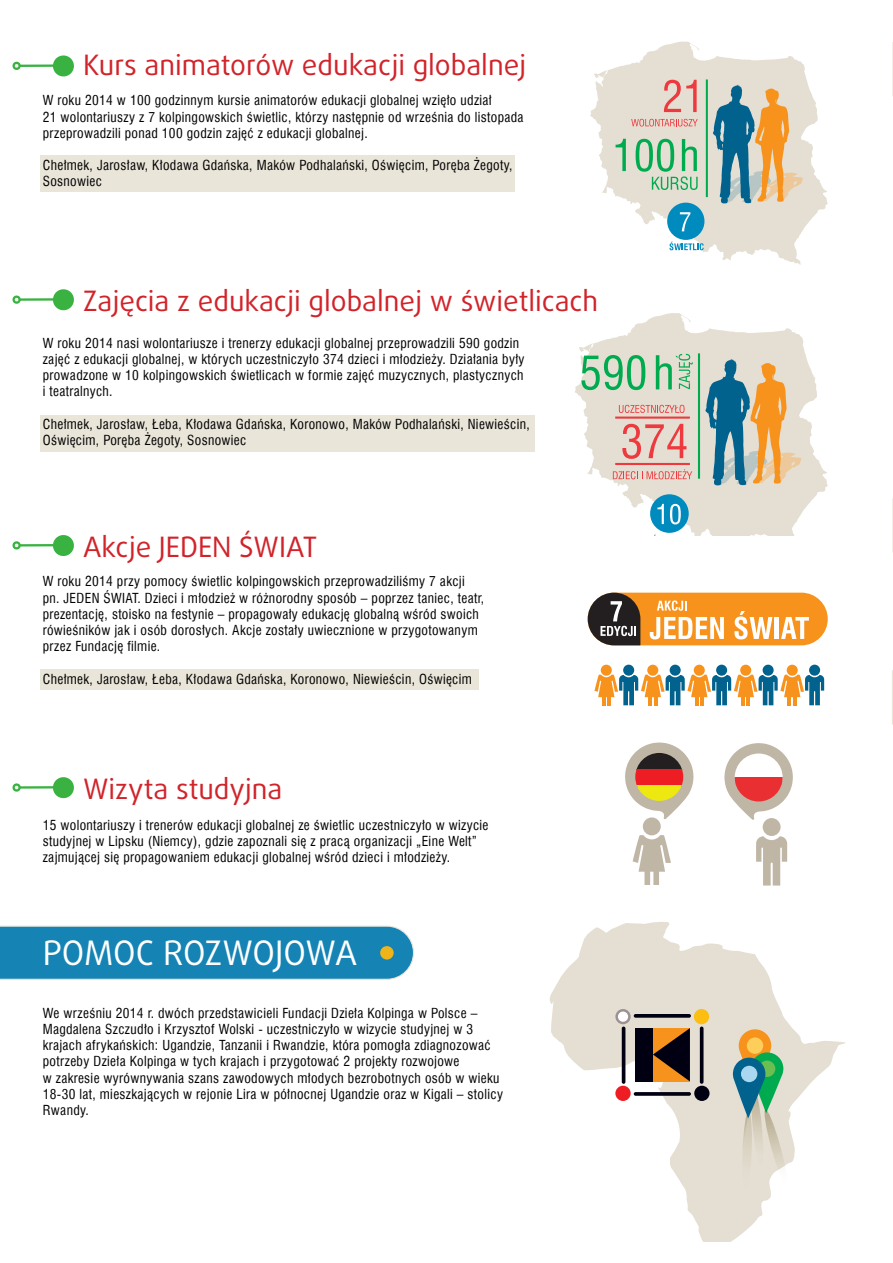
<style>
.page{position:relative;width:893px;height:1263px;background:#fff}
.page>*{position:absolute;margin:0;border:0;box-sizing:border-box;transform-origin:0 0}
.t1{font:33.75px "Daxline Pro";letter-spacing:-.01em;color:#fff}
.t2{font:28.2px "Daxline Pro";color:#d1232a}
.t3{font:13.5px/16.2px "Swis 721 Cn EU";letter-spacing:.025em;color:#000}
</style>
<div class="page">
<svg style="left:590px;top:41px;width:238px;height:224px;fill:#e4dfd2"></svg>
<svg style="left:594px;top:70px;width:14px;height:8px"></svg>
<svg style="left:713px;top:84px;width:90px;height:119px"></svg>
<svg style="left:664px;top:80px;width:33px;height:32px"></svg>
<svg style="left:631px;top:119px;width:67px;height:7px"></svg>
<svg style="left:616px;top:139px;width:10px;height:32px"></svg>
<svg style="left:636px;top:139px;width:62px;height:51px"></svg>
<hr style="left:706px;top:79px;width:2px;height:118px;background:#00ab4f">
<svg style="left:669px;top:242px;width:35px;height:8px"></svg>
<div style="left:667px;top:203px;width:37px;height:37px;background:#008bbe;border-radius:50%"></div>
<svg style="left:680px;top:212px;width:10px;height:19px"></svg>
<svg style="left:575px;top:313px;width:253px;height:222px;fill:#e4dfd2"></svg>
<svg style="left:705px;top:359px;width:96px;height:126px"></svg>
<svg style="left:622px;top:424px;width:64px;height:35px"></svg>
<svg style="left:619px;top:405px;width:65px;height:8px"></svg>
<svg style="left:613px;top:469px;width:79px;height:10px"></svg>
<svg style="left:579px;top:343px;width:66px;height:47px"></svg>
<svg style="left:656px;top:354px;width:37px;height:35px"></svg>
<hr style="left:698px;top:353px;width:2px;height:126px;background:#00ab4f">
<hr style="left:615px;top:416px;width:75px;height:3px;background:#ee393e">
<hr style="left:615px;top:463px;width:75px;height:2px;background:#ee393e">
<div style="left:650px;top:494px;width:39px;height:39px;background:#008bbe;border-radius:50%"></div>
<svg style="left:657px;top:504px;width:7px;height:20px"></svg>
<svg style="left:670px;top:504px;width:11px;height:20px"></svg>
<svg style="left:0;top:925px;width:414px;height:55px"></svg>
<div style="left:380px;top:946px;width:14px;height:13px;background:#efb419;border-radius:7px"></div>
<div style="left:40px;top:415px;width:495px;height:36px;background:#e9e5d9"></div>
<div style="left:40px;top:155px;width:474px;height:36px;background:#e9e5d9"></div>
<div style="left:40px;top:669px;width:439px;height:21px;background:#e9e5d9"></div>
<div style="left:623px;top:665px;width:11px;height:11px;background:#01628e;border-radius:50%"></div>
<div style="left:601px;top:665px;width:11px;height:11px;background:#f7931d;border-radius:50%"></div>
<div style="left:670px;top:665px;width:11px;height:11px;background:#01628e;border-radius:50%"></div>
<div style="left:647px;top:665px;width:11px;height:11px;background:#f7931d;border-radius:50%"></div>
<div style="left:716px;top:665px;width:11px;height:11px;background:#01628e;border-radius:50%"></div>
<div style="left:694px;top:665px;width:11px;height:11px;background:#f7931d;border-radius:50%"></div>
<div style="left:763px;top:665px;width:11px;height:11px;background:#01628e;border-radius:50%"></div>
<div style="left:740px;top:665px;width:11px;height:11px;background:#f7931d;border-radius:50%"></div>
<div style="left:809px;top:665px;width:11px;height:11px;background:#01628e;border-radius:50%"></div>
<svg style="left:594px;top:675px;width:230px;height:30px"></svg>
<div style="left:787px;top:665px;width:11px;height:11px;background:#f7931d;border-radius:50%"></div>
<hr style="left:793px;top:691px;width:4px;height:14px;background:#f7931d">
<hr style="left:788px;top:691px;width:3px;height:14px;background:#f7931d">
<div style="left:588px;top:593px;width:240px;height:52px;background:#f7931d;border-radius:26px"></div>
<svg style="left:588px;top:593px;width:52px;height:52px"></svg>
<svg style="left:657px;top:600px;width:30px;height:11px"></svg>
<svg style="left:650px;top:617px;width:74px;height:22px"></svg>
<svg style="left:734px;top:611px;width:38px;height:28px"></svg>
<hr style="left:775px;top:617px;width:4px;height:22px;background:#fff">
<svg style="left:781px;top:617px;width:28px;height:22px"></svg>
<svg style="left:633px;top:835px;width:38px;height:50px"></svg>
<div style="left:643px;top:817px;width:18px;height:18px;background:#c0b6a6;border-radius:50%"></div>
<svg style="left:625px;top:742px;width:68px;height:78px"></svg>
<div style="left:763px;top:818px;width:18px;height:18px;background:#c0b6a6;border-radius:50%"></div>
<svg style="left:756px;top:836px;width:31px;height:49px"></svg>
<svg style="left:724px;top:743px;width:69px;height:77px"></svg>
<svg style="left:635px;top:753px;width:48px;height:16px"></svg>
<div style="left:635px;top:769px;width:48px;height:17px;background:#ee1d23"></div>
<svg style="left:635px;top:785px;width:48px;height:16px"></svg>
<svg style="left:735px;top:753px;width:48px;height:24px"></svg>
<svg style="left:735px;top:777px;width:48px;height:24px"></svg>
<svg style="left:549px;top:922px;width:297px;height:320px"></svg>
<svg style="left:733px;top:1029px;width:54px;height:161px"></svg>
<div style="left:741px;top:1066px;width:16px;height:16px;background:#a8d7ef;border-radius:50%"></div>
<svg style="left:615px;top:1009px;width:16px;height:15px"></svg>
<div style="left:694px;top:1009px;width:15px;height:15px;background:#fdbe12;border-radius:50%"></div>
<div style="left:615px;top:1086px;width:16px;height:15px;background:#ee1d23;border-radius:50%"></div>
<div style="left:694px;top:1086px;width:15px;height:15px;background:#000012;border-radius:50%"></div>
<svg style="left:634px;top:1092px;width:57px;height:4px"></svg>
<div style="left:635px;top:1028px;width:18px;height:53px;background:#000012"></div>
<svg style="left:653px;top:1028px;width:37px;height:53px"></svg>
<svg style="left:634px;top:1014px;width:57px;height:4px"></svg>
<hr style="left:700px;top:1026px;width:3px;height:58px;background:#000012;border-radius:2px">
<hr style="left:622px;top:1026px;width:3px;height:58px;background:#000012;border-radius:2px">
<hr style="left:17px;top:64px;width:46px;height:3px;background:#39b241">
<svg style="left:12px;top:61px;width:9px;height:9px"></svg>
<svg style="left:52px;top:55px;width:22px;height:22px"></svg>
<hr style="left:17px;top:298px;width:46px;height:3px;background:#39b241">
<svg style="left:12px;top:295px;width:9px;height:9px"></svg>
<svg style="left:52px;top:289px;width:22px;height:22px"></svg>
<hr style="left:17px;top:544px;width:46px;height:2px;background:#39b241">
<svg style="left:12px;top:541px;width:9px;height:9px"></svg>
<svg style="left:52px;top:535px;width:22px;height:21px"></svg>
<hr style="left:17px;top:786px;width:46px;height:3px;background:#39b241">
<svg style="left:12px;top:783px;width:9px;height:9px"></svg>
<svg style="left:52px;top:777px;width:22px;height:22px"></svg>
<svg style="left:892px;top:42px;width:1px;height:54px"></svg>
<svg style="left:892px;top:498px;width:1px;height:54px"></svg>
<svg style="left:892px;top:670px;width:1px;height:55px"></svg>
<p class="t2" style="left:83px;top:46px;width:445px">Kurs animatorów edukacji globalnej</p>
<p class="t3" style="left:43px;top:92px;width:450px">W roku 2014 w 100 godzinnym kursie animatorów edukacji globalnej wzięło udział</p>
<p class="t3" style="left:43px;top:108px;width:482px">21 wolontariuszy z 7 kolpingowskich świetlic, którzy następnie od września do listopada przeprowadzili ponad 100 godzin zajęć z edukacji globalnej.</p>
<p class="t3" style="left:43px;top:157px;width:471px">Chełmek, Jarosław, Kłodawa Gdańska, Maków Podhalański, Oświęcim, Poręba Żegoty,<br>Sosnowiec</p>
<p class="t2" style="left:83px;top:282px;width:517px">Zajęcia z edukacji globalnej w świetlicach</p>
<p class="t3" style="left:43px;top:335px;width:483px">W roku 2014 nasi wolontariusze i trenerzy edukacji globalnej przeprowadzili 590 godzin zajęć z edukacji globalnej, w których uczestniczyło 374 dzieci i młodzieży. Działania były prowadzone w 10 kolpingowskich świetlicach w formie zajęć muzycznych, plastycznych i teatralnych.</p>
<p class="t3" style="left:43px;top:416px;width:489px">Chełmek, Jarosław, Łeba, Kłodawa Gdańska, Koronowo, Maków Podhalański, Niewieścin,<br>Oświęcim, Poręba Żegoty, Sosnowiec</p>
<p class="t2" style="left:83px;top:528px;width:236px">Akcje JEDEN ŚWIAT</p>
<p class="t3" style="left:43px;top:573px;width:443px">W roku 2014 przy pomocy świetlic kolpingowskich przeprowadziliśmy 7 akcji pn. JEDEN ŚWIAT. Dzieci i młodzież w różnorodny sposób – poprzez taniec, teatr, prezentację, stoisko na festynie – propagowały edukację globalną wśród swoich rówieśników jak i osób dorosłych. Akcje zostały uwiecznione w przygotowanym przez Fundację filmie.</p>
<p class="t3" style="left:43px;top:670px;width:431px">Chełmek, Jarosław, Łeba, Kłodawa Gdańska, Koronowo, Niewieścin, Oświęcim</p>
<p class="t2" style="left:83px;top:770px;width:201px">Wizyta studyjna</p>
<p class="t3" style="left:43px;top:817px;width:447px">15 wolontariuszy i trenerów edukacji globalnej ze świetlic uczestniczyło w wizycie studyjnej w Lipsku (Niemcy), gdzie zapoznali się z pracą organizacji „Eine Welt” zajmującej się propagowaniem edukacji globalnej wśród dzieci i młodzieży.</p>
<p class="t1" style="left:43px;top:931px;width:316px">POMOC ROZWOJOWA</p>
<p class="t3" style="left:43px;top:1005px;width:462px">We wrześniu 2014 r. dwóch przedstawicieli Fundacji Dzieła Kolpinga w Polsce – Magdalena Szczudło i Krzysztof Wolski - uczestniczyło w wizycie studyjnej w 3 krajach afrykańskich: Ugandzie, Tanzanii i Rwandzie, która pomogła zdiagnozować potrzeby Dzieła Kolpinga w tych krajach i przygotować 2 projekty rozwojowe<br>w zakresie wyrównywania szans zawodowych młodych bezrobotnych osób w wieku 18-30 lat, mieszkających w rejonie Lira w północnej Ugandzie oraz w Kigali – stolicy Rwandy.</p>
</div>
